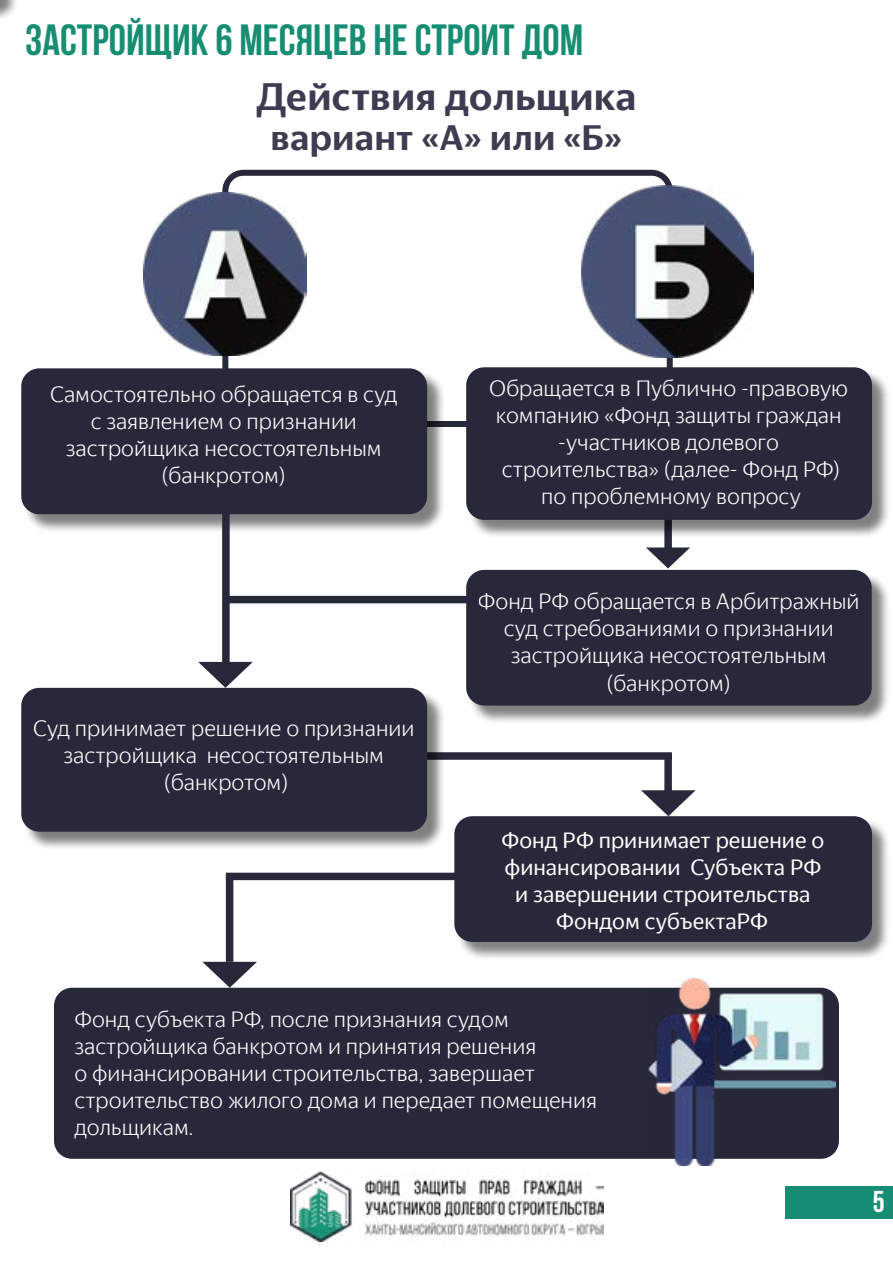
<style>
.page{position:relative;width:893px;height:1263px;background:#fff}
.page>*{position:absolute;margin:0;border:0;box-sizing:border-box;transform-origin:0 0}
.t1{font:700 43.5px "Bebas Neue";color:#178d73}
.t2{font:700 39px "Yandex Sans Display";color:#3f3b50}
.t3{font:700 36px "Yandex Sans Display";letter-spacing:.005em;color:#3f3b50}
.t4{font:700 30px "Bebas Neue";color:#fff}
.t5{font:300 22.5px/27px "Yandex Sans Display";color:#fff;text-align:center}
.t6{font:22.5px/27px "Yandex Sans Display";color:#fff;text-align:center}
</style>
<div class="page">
<div style="left:664px;top:507px;width:8px;height:42px;background:#28283b"></div>
<div style="left:222px;top:170px;width:451px;height:257px;border:6px solid #28283b;border-radius:18px"></div>
<div style="left:24px;top:371px;width:421px;height:162px;background:#000;opacity:.5"></div>
<div style="left:21px;top:368px;width:406px;height:146px;background:#28283b;border-radius:18px"></div>
<div style="left:469px;top:370px;width:421px;height:168px;background:#000;opacity:.5"></div>
<div style="left:466px;top:367px;width:406px;height:153px;background:#28283b;border-radius:18px"></div>
<div style="left:469px;top:572px;width:421px;height:152px;background:#000;opacity:.5"></div>
<div style="left:466px;top:570px;width:406px;height:135px;background:#28283b;border-radius:18px"></div>
<div style="left:457px;top:819px;width:433px;height:142px;background:#000;opacity:.5"></div>
<div style="left:454px;top:816px;width:418px;height:126px;background:#28283b;border-radius:18px"></div>
<div style="left:54px;top:988px;width:785px;height:171px;background:#28283b;border-radius:18px"></div>
<img style="left:144px;top:193px;width:162px;height:162px">
<img style="left:581px;top:185px;width:173px;height:173px">
<div style="left:222px;top:484px;width:8px;height:191px;background:#28283b"></div>
<div style="left:227px;top:596px;width:252px;height:7px;background:#28283b"></div>
<div style="left:418px;top:752px;width:254px;height:8px;background:#28283b"></div>
<div style="left:664px;top:753px;width:8px;height:44px;background:#28283b"></div>
<div style="left:226px;top:873px;width:250px;height:7px;background:#28283b"></div>
<div style="left:226px;top:876px;width:7px;height:86px;background:#28283b"></div>
<div style="left:24px;top:690px;width:421px;height:161px;background:#000;opacity:.5"></div>
<div style="left:21px;top:688px;width:406px;height:144px;background:#28283b;border-radius:18px"></div>
<svg style="left:198px;top:662px;width:55px;height:26px"></svg>
<svg style="left:202px;top:962px;width:55px;height:26px"></svg>
<svg style="left:641px;top:790px;width:55px;height:26px"></svg>
<svg style="left:646px;top:547px;width:44px;height:21px"></svg>
<img style="left:648px;top:978px;width:188px;height:187px">
<img style="left:290px;top:1171px;width:313px;height:70px">
<div style="left:786px;top:1186px;width:107px;height:33px;background:#178d73"></div>
<h1 class="t1" style="left:25px;top:16px;width:560px">ЗАСТРОЙЩИК 6 МЕСЯЦЕВ НЕ СТРОИТ ДОМ</h1>
<p class="t2" style="left:256px;top:73px;width:382px">Действия дольщика</p>
<p class="t3" style="left:271px;top:117px;width:353px">вариант «А» или «Б»</p>
<p class="t5" style="left:50px;top:380px;width:349px">Самостоятельно обращается в суд с заявлением о признании</p>
<p class="t5" style="left:66px;top:434px;width:317px">застройщика несостоятельным (банкротом)</p>
<p class="t5" style="left:489px;top:375px;width:360px">Обращается в Публично -правовую компанию «Фонд защиты граждан -участников долевого строительства» (далее- Фонд РФ) по проблемному вопросу</p>
<p class="t5" style="left:33px;top:715px;width:383px">Суд принимает решение о признании</p>
<p class="t5" style="left:64px;top:742px;width:322px">застройщика несостоятельным (банкротом)</p>
<p class="t5" style="left:478px;top:588px;width:383px">Фонд РФ обращается в Арбитражный суд стребованиями о признании застройщика несостоятельным (банкротом)</p>
<p class="t6" style="left:501px;top:827px;width:324px">Фонд РФ принимает решение о</p>
<p class="t6" style="left:504px;top:854px;width:318px">финансировании Субъекта РФ и завершении строительства</p>
<p class="t6" style="left:556px;top:908px;width:213px">Фондом субъектаРФ</p>
<p class="t5" style="left:74px;top:1005px;width:524px;text-align:left">Фонд субъекта РФ, после признания судом застройщика банкротом и принятия решения<br>о финансировании строительства, завершает строительство жилого дома и передает помещения дольщикам.</p>
<p class="t4" style="left:873px;top:1185px;width:13px">5</p>
</div>
